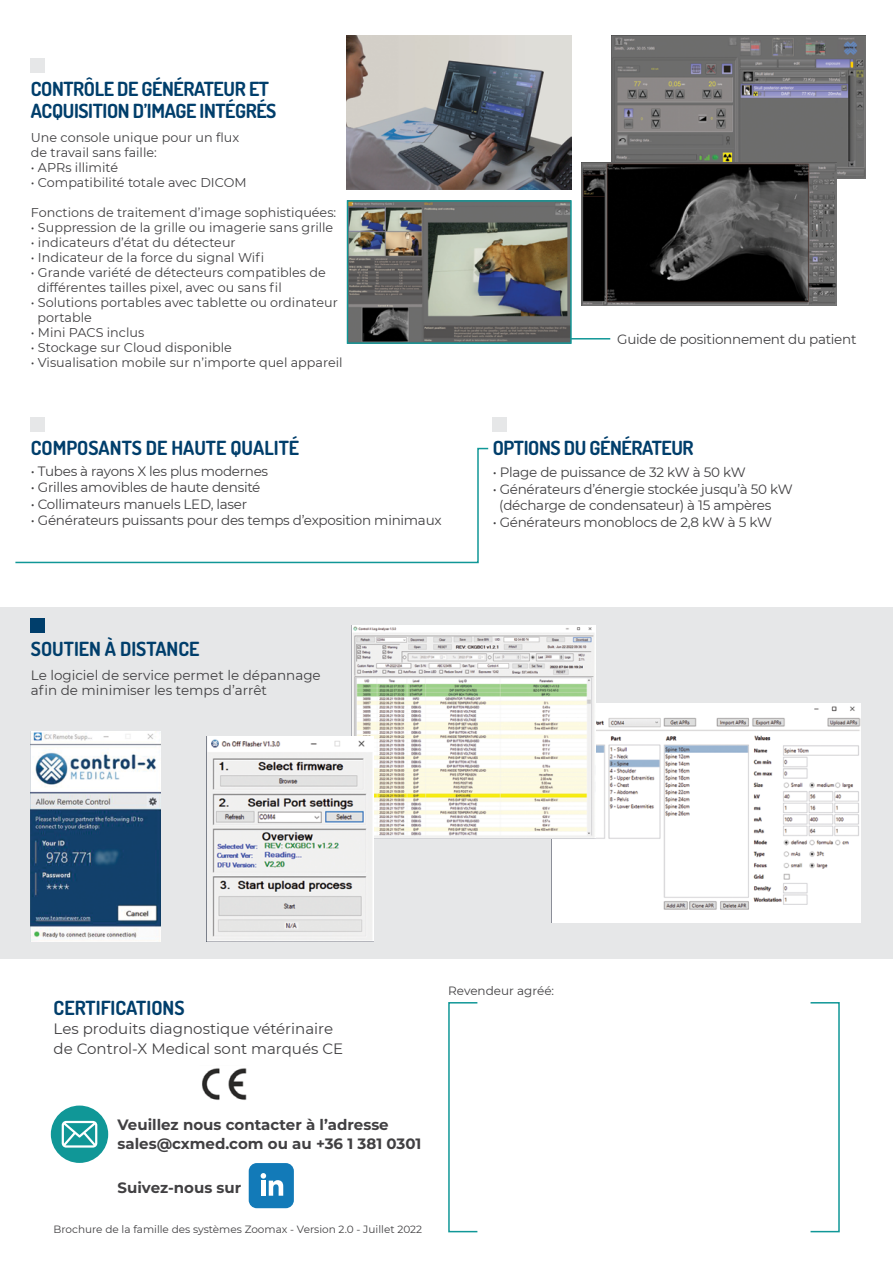
<style>
.page{position:relative;width:893px;height:1263px;background:#fff}
.page>*{position:absolute;margin:0;border:0;box-sizing:border-box;transform-origin:0 0}
.t1{font:700 19.5px/22.5px "Dosis";letter-spacing:-.02em;color:#003e6b}
.t2{font:700 19.5px "Dosis";color:#003e6b}
.t3{font:700 15px/19.5px "Montserrat";color:#414042}
.t4{font:15px/19.5px "Montserrat";color:#414042}
.t5{font:13.5px/16.5px "Montserrat";letter-spacing:-.02em;color:#414042}
.t6{font:13.5px/15px "Montserrat";color:#414042}
.t7{font:12.75px/15px "Montserrat";color:#414042}
.t8{font:12px "Montserrat";color:#414042}
.t9{font:10.5px "Montserrat";color:#414042}
</style>
<div class="page">
<div style="left:0;top:607px;width:893px;height:352px;background:#e6e7e8"></div>
<img style="left:552px;top:704px;width:309px;height:219px">
<img style="left:202px;top:1068px;width:45px;height:32px">
<div style="left:448px;top:1002px;width:30px;height:230px;border:2px solid #109797"></div>
<div style="left:810px;top:1002px;width:30px;height:230px;border:2px solid #109797"></div>
<div style="left:51px;top:1105px;width:57px;height:58px;background:#109797;border-radius:50%"></div>
<svg style="left:62px;top:1121px;width:35px;height:26px"></svg>
<div style="left:493px;top:417px;width:14px;height:15px;background:#e6e7e8"></div>
<div style="left:31px;top:417px;width:14px;height:15px;background:#e6e7e8"></div>
<div style="left:31px;top:58px;width:14px;height:15px;background:#e6e7e8"></div>
<div style="left:31px;top:619px;width:14px;height:14px;background:#003e6b"></div>
<img style="left:611px;top:35px;width:255px;height:144px">
<img style="left:347px;top:36px;width:225px;height:153px">
<img style="left:349px;top:202px;width:221px;height:140px">
<div style="left:347px;top:200px;width:225px;height:144px;border:1px solid #109797"></div>
<hr style="left:570px;top:338px;width:40px;height:1px;background:#109797">
<img style="left:31px;top:731px;width:129px;height:210px">
<img style="left:582px;top:162px;width:254px;height:143px">
<svg style="left:15px;top:447px;width:474px;height:117px"></svg>
<img style="left:352px;top:625px;width:243px;height:214px">
<img style="left:206px;top:737px;width:168px;height:204px">
<svg style="left:249px;top:1163px;width:45px;height:45px;background:#378ec3"></svg>
<h1 class="t1" style="left:31px;top:77px;width:247px">CONTRÔLE DE GÉNÉRATEUR ET<br>ACQUISITION D’IMAGE INTÉGRÉS</h1>
<p class="t7" style="left:31px;top:130px;width:210px">Une console unique pour un flux de travail sans faille:</p>
<p class="t7" style="left:31px;top:160px;width:89px">• APRs illimité</p>
<p class="t7" style="left:31px;top:175px;width:217px">• Compatibilité totale avec DICOM</p>
<p class="t7" style="left:31px;top:205px;width:307px">Fonctions de traitement d’image sophistiquées:</p>
<p class="t7" style="left:31px;top:220px;width:304px">• Suppression de la grille ou imagerie sans grille</p>
<p class="t7" style="left:31px;top:235px;width:206px">• indicateurs d’état du détecteur</p>
<p class="t7" style="left:31px;top:250px;width:235px">• Indicateur de la force du signal Wifi</p>
<p class="t7" style="left:38px;top:265px;width:290px;text-indent:-7px">• Grande variété de détecteurs compatibles de différentes tailles pixel, avec ou sans fil</p>
<p class="t7" style="left:38px;top:295px;width:302px;text-indent:-7px">• Solutions portables avec tablette ou ordinateur portable</p>
<p class="t7" style="left:31px;top:325px;width:115px">• Mini PACS inclus</p>
<p class="t7" style="left:31px;top:340px;width:203px">• Stockage sur Cloud disponible</p>
<p class="t7" style="left:31px;top:355px;width:313px">• Visualisation mobile sur n’importe quel appareil</p>
<h1 class="t2" style="left:31px;top:434px;width:270px">COMPOSANTS DE HAUTE QUALITÉ</h1>
<p class="t5" style="left:31px;top:462px;width:239px">• Tubes à rayons X les plus modernes</p>
<p class="t5" style="left:31px;top:479px;width:231px">• Grilles amovibles de haute densité</p>
<p class="t5" style="left:31px;top:495px;width:218px">• Collimateurs manuels LED, laser</p>
<p class="t5" style="left:31px;top:512px;width:412px">• Générateurs puissants pour des temps d’exposition minimaux</p>
<h1 class="t2" style="left:31px;top:635px;width:170px">SOUTIEN À DISTANCE</h1>
<p class="t6" style="left:31px;top:667px;width:291px">Le logiciel de service permet le dépannage afin de minimiser les temps d’arrêt</p>
<p class="t5" style="left:617px;top:330px;width:241px">Guide de positionnement du patient</p>
<h1 class="t1" style="left:493px;top:435px;width:202px">OPTIONS DU GÉNÉRATEUR</h1>
<p class="t5" style="left:493px;top:464px;width:254px">• Plage de puissance de 32 kW à 50 kW</p>
<p class="t5" style="left:499px;top:480px;width:295px;text-indent:-7px">• Générateurs d’énergie stockée jusqu’à 50 kW (décharge de condensateur) à 15 ampères</p>
<p class="t5" style="left:493px;top:513px;width:281px">• Générateurs monoblocs de 2,8 kW à 5 kW</p>
<h1 class="t2" style="left:54px;top:994px;width:132px">CERTIFICATIONS</h1>
<p class="t4" style="left:54px;top:1019px;width:291px">Les produits diagnostique vétérinaire de Control-X Medical sont marqués CE</p>
<p class="t3" style="left:118px;top:1114px;width:305px">Veuillez nous contacter à l’adresse sales@cxmed.com ou au +36 1 381 0301</p>
<p class="t3" style="left:118px;top:1177px;width:125px">Suivez-nous sur</p>
<p class="t9" style="left:54px;top:1221px;width:370px">Brochure de la famille des systèmes Zoomax - Version 2.0 - Juillet 2022</p>
<p class="t8" style="left:448px;top:982px;width:107px">Revendeur agréé:</p>
</div>
